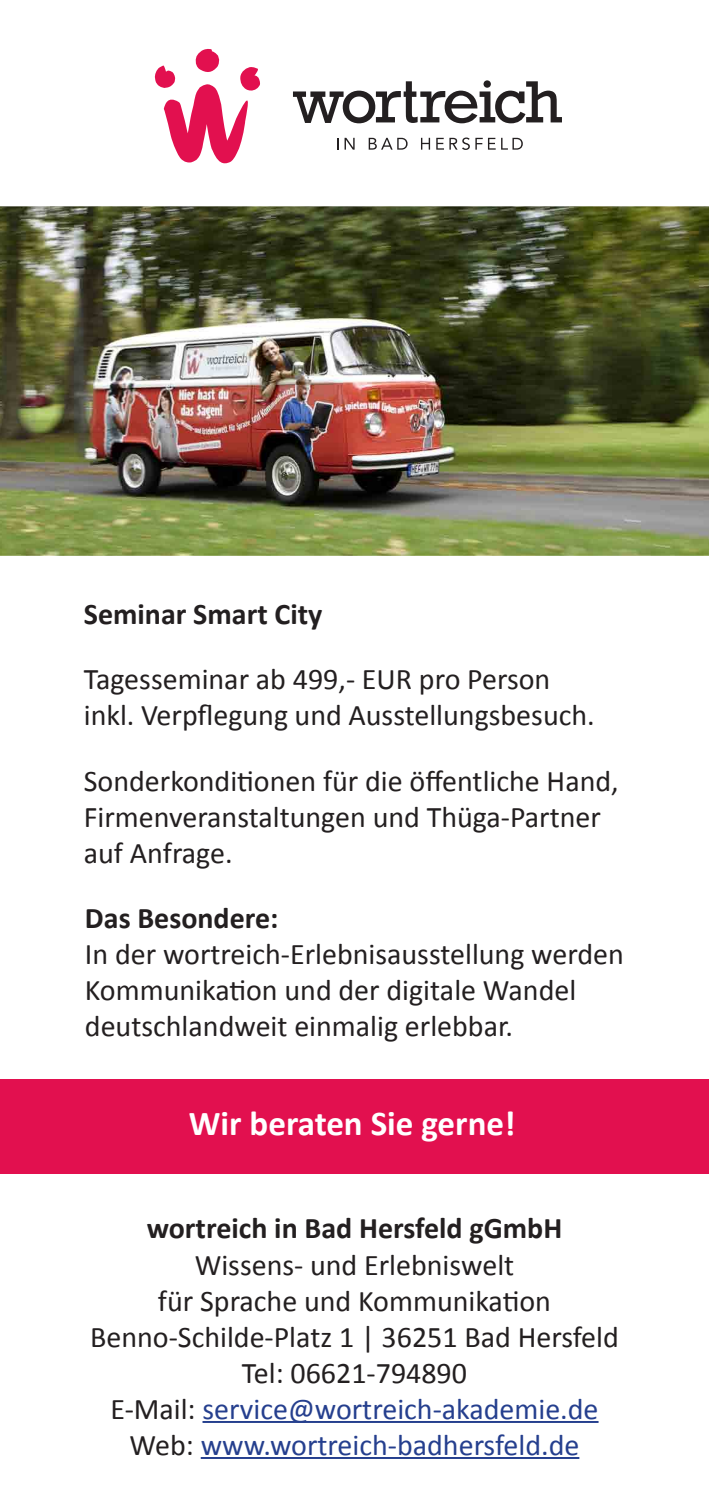
<style>
.page{position:relative;width:709px;height:1503px;background:#fff}
.page>*{position:absolute;margin:0;border:0;box-sizing:border-box;transform-origin:0 0}
.t1{font:700 35px "Calibri";color:#fff}
.t2{font:30px/36px "Calibri";color:#231f20}
.t3{font:700 30px "Calibri";color:#231f20}
.s1{color:#253f8e}
</style>
<div class="page">
<div style="left:0;top:1079px;width:709px;height:94px;background:#e2104f"></div>
<hr style="left:202px;top:1420px;width:396px;height:2px;background:#253f8e">
<hr style="left:201px;top:1456px;width:378px;height:2px;background:#253f8e">
<img style="left:0;top:206px;width:709px;height:350px">
<svg style="left:154px;top:49px;width:106px;height:115px"></svg>
<svg style="left:293px;top:80px;width:269px;height:43px"></svg>
<svg style="left:337px;top:138px;width:1px;height:12px"></svg>
<svg style="left:344px;top:138px;width:10px;height:12px"></svg>
<svg style="left:369px;top:138px;width:38px;height:12px"></svg>
<svg style="left:421px;top:138px;width:9px;height:12px"></svg>
<svg style="left:436px;top:137px;width:59px;height:13px"></svg>
<svg style="left:501px;top:138px;width:22px;height:12px"></svg>
<p class="t3" style="left:84px;top:594px;width:240px">Seminar Smart City</p>
<p class="t2" style="left:84px;top:661px;width:512px">Tagesseminar ab 499,- EUR pro Person inkl. Verpflegung und Ausstellungsbesuch.</p>
<p class="t2" style="left:84px;top:762px;width:536px">Sonderkonditionen für die öffentliche Hand,<br>Firmenveranstaltungen und Thüga-Partner auf Anfrage.</p>
<p class="t3" style="left:85px;top:899px;width:195px">Das Besondere:</p>
<p class="t2" style="left:85px;top:936px;width:540px">In der wortreich-Erlebnisausstellung werden<br>Kommunikation und der digitale Wandel deutschlandweit einmalig erlebbar.</p>
<p class="t1" style="left:189px;top:1100px;width:328px">Wir beraten Sie gerne!</p>
<p class="t3" style="left:147px;top:1209px;width:417px">wortreich in Bad Hersfeld gGmbH</p>
<p class="t2" style="left:90px;top:1246px;width:530px;text-align:center">Wissens- und Erlebniswelt<br>für Sprache und Kommunikation Benno-Schilde-Platz 1 | 36251 Bad Hersfeld Tel: 06621-794890<br>E-Mail: <span class="s1">service@wortreich-akademie.de </span>Web: <span class="s1">www.wortreich-badhersfeld.de</span></p>
</div>
